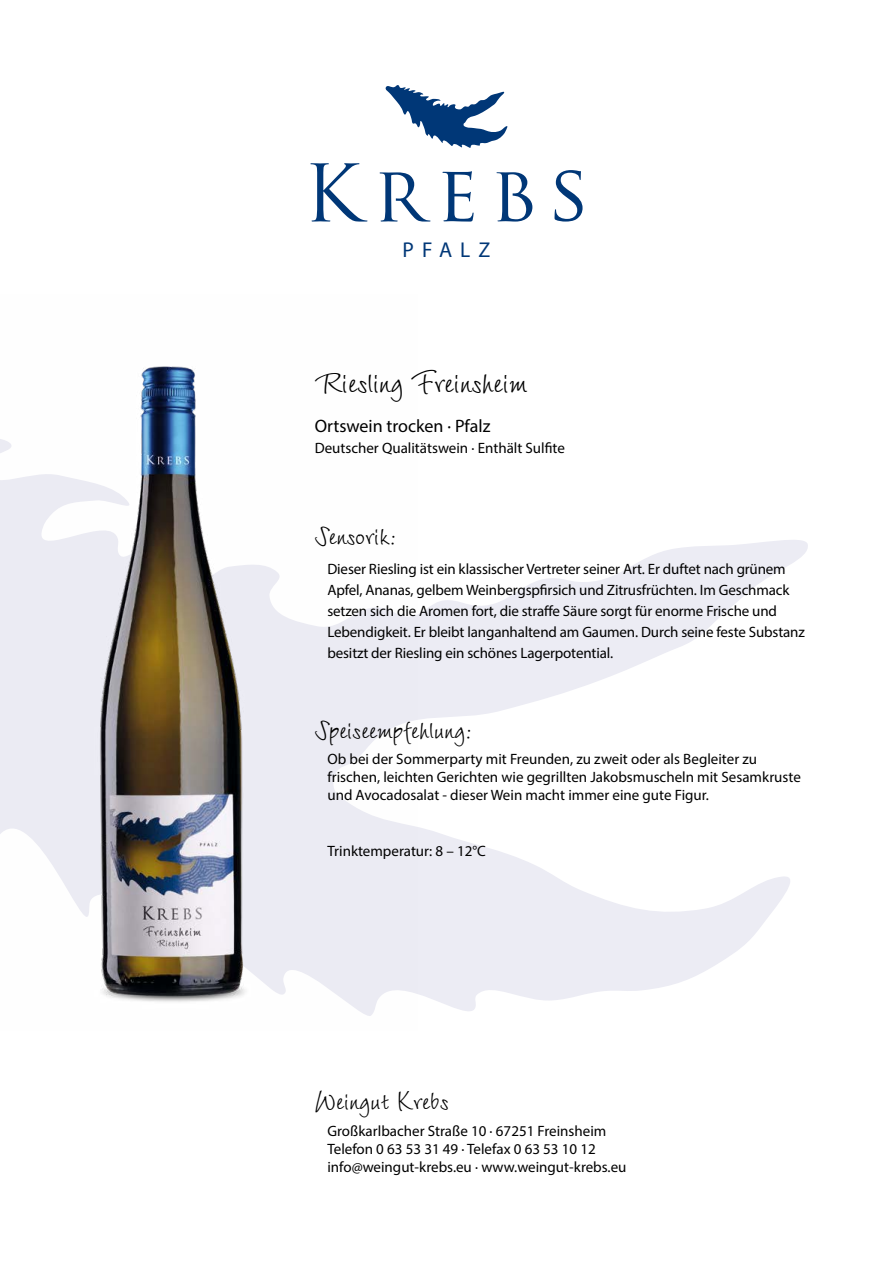
<style>
.page{position:relative;width:893px;height:1263px;background:#fff}
.page>*{position:absolute;margin:0;border:0;box-sizing:border-box;transform-origin:0 0}
.t1{font:42px "Wiesbaden Swing";color:#000}
.t2{font:36px "Wiesbaden Swing";color:#000}
.t3{font:30.15px "Myriad Arabic";letter-spacing:.27em;color:#003777}
.t4{font:18px "Myriad Pro";color:#000}
.t5{font:15px/21px "Myriad Pro";letter-spacing:-.005em;color:#000}
</style>
<div class="page">
<svg style="left:417px;top:540px;width:391px;height:471px"></svg>
<img style="left:0;top:366px;width:417px;height:650px">
<svg style="left:385px;top:85px;width:123px;height:63px"></svg>
<svg style="left:310px;top:163px;width:58px;height:59px"></svg>
<svg style="left:442px;top:171px;width:32px;height:51px"></svg>
<svg style="left:554px;top:170px;width:29px;height:52px"></svg>
<svg style="left:380px;top:172px;width:50px;height:50px"></svg>
<svg style="left:496px;top:172px;width:36px;height:50px"></svg>
<h3 class="t3" style="left:402px;top:229px;width:89px">PFALZ</h3>
<h1 class="t1" style="left:315px;top:359px;width:214px">Riesling Freinsheim</h1>
<p class="t4" style="left:315px;top:415px;width:177px">Ortswein trocken · Pfalz</p>
<p class="t5" style="left:315px;top:438px;width:252px">Deutscher Qualitätswein · Enthält Sulfite</p>
<h2 class="t2" style="left:315px;top:516px;width:84px">Sensorik:</h2>
<p class="t5" style="left:327px;top:558px;width:479px">Dieser Riesling ist ein klassischer Vertreter seiner Art. Er duftet nach grünem Apfel, Ananas, gelbem Weinbergspfirsich und Zitrusfrüchten. Im Geschmack setzen sich die Aromen fort, die straffe Säure sorgt für enorme Frische und Lebendigkeit. Er bleibt langanhaltend am Gaumen. Durch seine feste Substanz besitzt der Riesling ein schönes Lagerpotential.</p>
<h2 class="t2" style="left:315px;top:709px;width:160px">Speiseempfehlung:</h2>
<p class="t5" style="left:327px;top:750px;width:475px;line-height:18px">Ob bei der Sommerparty mit Freunden, zu zweit oder als Begleiter zu frischen, leichten Gerichten wie gegrillten Jakobsmuscheln mit Sesamkruste und Avocadosalat - dieser Wein macht immer eine gute Figur.</p>
<p class="t5" style="left:327px;top:840px;width:160px">Trinktemperatur: 8 – 12°C</p>
<h2 class="t2" style="left:315px;top:1081px;width:135px">Weingut Krebs</h2>
<p class="t5" style="left:327px;top:1121px;width:301px;line-height:18px">Großkarlbacher Straße 10 · 67251 Freinsheim<br>Telefon 0 63 53 31 49 · Telefax 0 63 53 10 12 info@weingut-krebs.eu · www.weingut-krebs.eu</p>
</div>
